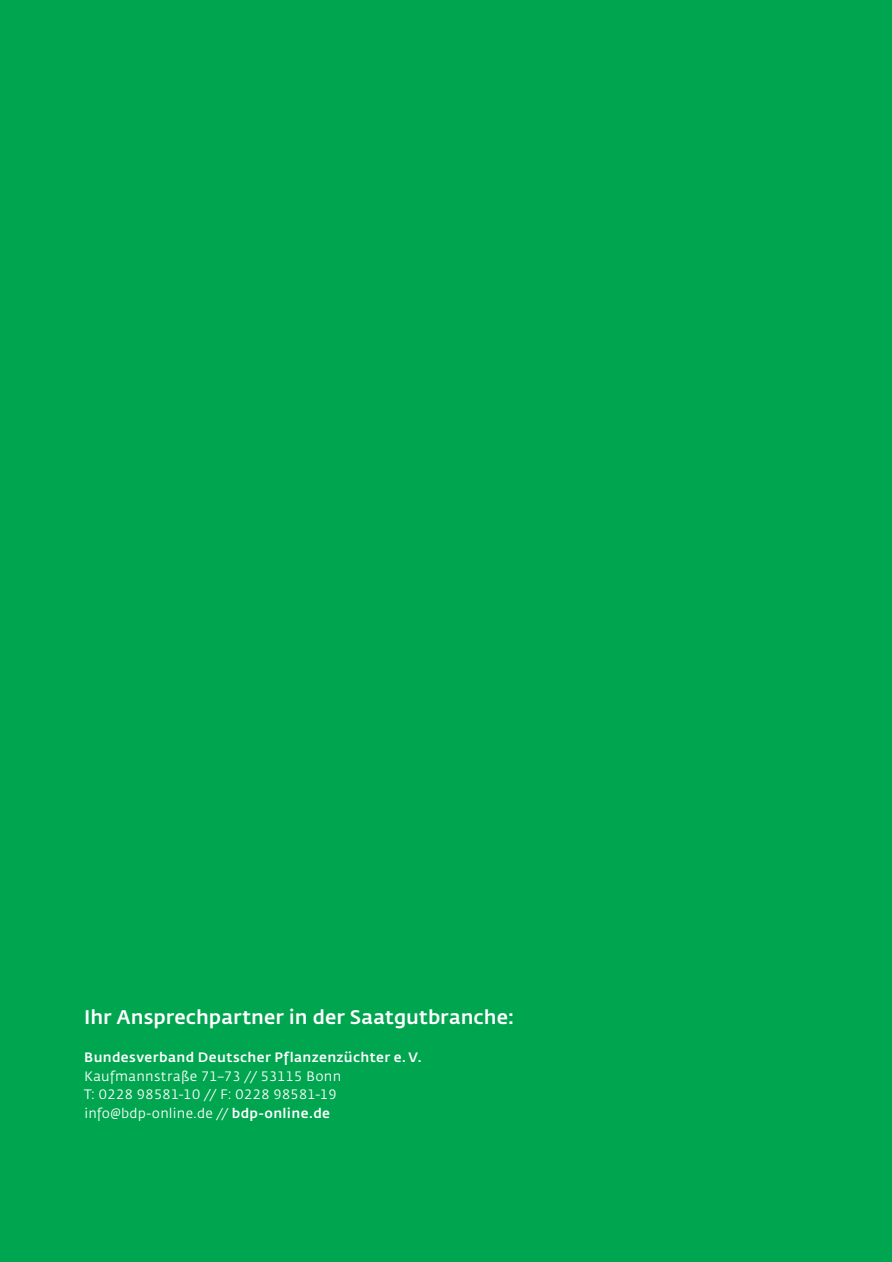
<style>
.page{position:relative;width:892px;height:1262px;background:#fff}
.page>*{position:absolute;margin:0;border:0;box-sizing:border-box;transform-origin:0 0}
.t1{font:19.5px "Fedra Sans Medium TF";letter-spacing:.005em;color:#fff}
.t2{font:13.5px/18.8px "Fedra Sans Book TF";letter-spacing:-.005em;color:#fff}
.t3{font:13.5px "Fedra Sans Medium TF";letter-spacing:.03em;color:#fff}
.s1{font-family:"Fedra Sans Medium TF"}
</style>
<div class="page">
<div style="left:0;top:0;width:891px;height:1261px;background:#00a54f"></div>
<h1 class="t1" style="left:84px;top:1006px;width:431px">Ihr Ansprechpartner in der Saatgutbranche:</h1>
<p class="t3" style="left:84px;top:1049px;width:339px">Bundesverband Deutscher Pflanzenzüchter e. V.</p>
<p class="t2" style="left:84px;top:1066px;width:258px">Kaufmannstraße 71–73 // 53115 Bonn<br>T: 0228 98581-10 // F: 0228 98581-19 info@bdp-online.de // <span class="s1">bdp-online.de</span></p>
</div>
